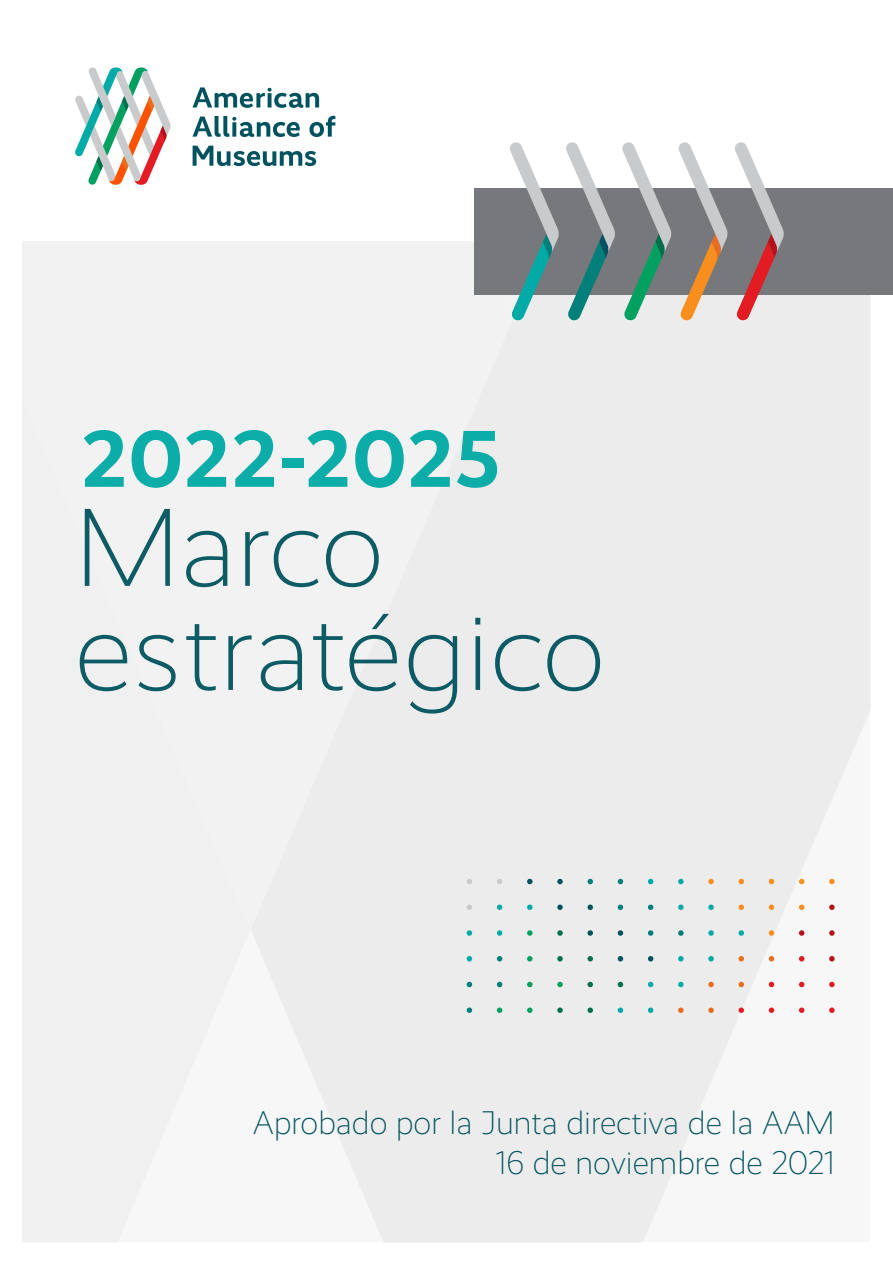
<style>
.page{position:relative;width:893px;height:1263px;background:#fff}
.page>*{position:absolute;margin:0;border:0;box-sizing:border-box;transform-origin:0 0}
.t1{font:300 111.45px/104.1px "Realist";color:#00535e;scale:1.05 1}
.t2{font:700 81px "Realist";letter-spacing:.02em;color:#00aaa6;scale:1.05 1}
.t3{font:300 33px/40.3px "Realist";color:#00535e;text-align:right}
</style>
<div class="page">
<svg style="left:75px;top:67px;width:96px;height:118px"></svg>
<svg style="left:192px;top:87px;width:127px;height:21px"></svg>
<svg style="left:192px;top:116px;width:108px;height:21px"></svg>
<svg style="left:193px;top:146px;width:123px;height:20px"></svg>
<svg style="left:309px;top:116px;width:26px;height:21px"></svg>
<div style="left:474px;top:188px;width:419px;height:107px;background:#77787b"></div>
<svg style="left:509px;top:142px;width:50px;height:178px"></svg>
<svg style="left:566px;top:142px;width:49px;height:178px"></svg>
<svg style="left:622px;top:142px;width:49px;height:178px"></svg>
<svg style="left:678px;top:142px;width:49px;height:178px"></svg>
<svg style="left:734px;top:142px;width:50px;height:178px"></svg>
<svg style="left:829px;top:1007px;width:6px;height:6px"></svg>
<svg style="left:799px;top:1007px;width:5px;height:6px"></svg>
<svg style="left:769px;top:1007px;width:5px;height:6px"></svg>
<svg style="left:738px;top:1007px;width:6px;height:6px"></svg>
<svg style="left:708px;top:1007px;width:6px;height:6px"></svg>
<svg style="left:678px;top:1007px;width:6px;height:6px"></svg>
<svg style="left:648px;top:1007px;width:5px;height:6px"></svg>
<svg style="left:618px;top:1007px;width:5px;height:6px"></svg>
<svg style="left:587px;top:1007px;width:6px;height:6px"></svg>
<svg style="left:557px;top:1007px;width:6px;height:6px"></svg>
<svg style="left:527px;top:1007px;width:6px;height:6px"></svg>
<svg style="left:497px;top:1007px;width:5px;height:6px"></svg>
<svg style="left:467px;top:1007px;width:5px;height:6px"></svg>
<svg style="left:829px;top:982px;width:6px;height:5px"></svg>
<svg style="left:799px;top:982px;width:5px;height:5px"></svg>
<svg style="left:769px;top:982px;width:5px;height:5px"></svg>
<svg style="left:738px;top:982px;width:6px;height:5px"></svg>
<svg style="left:708px;top:982px;width:6px;height:5px"></svg>
<svg style="left:678px;top:982px;width:6px;height:5px"></svg>
<svg style="left:648px;top:982px;width:5px;height:5px"></svg>
<svg style="left:618px;top:982px;width:5px;height:5px"></svg>
<svg style="left:587px;top:982px;width:6px;height:5px"></svg>
<svg style="left:557px;top:982px;width:6px;height:5px"></svg>
<svg style="left:527px;top:982px;width:6px;height:5px"></svg>
<svg style="left:497px;top:982px;width:5px;height:5px"></svg>
<svg style="left:467px;top:982px;width:5px;height:5px"></svg>
<svg style="left:829px;top:956px;width:6px;height:5px"></svg>
<svg style="left:799px;top:956px;width:5px;height:5px"></svg>
<svg style="left:769px;top:956px;width:5px;height:5px"></svg>
<svg style="left:738px;top:956px;width:6px;height:5px"></svg>
<svg style="left:708px;top:956px;width:6px;height:5px"></svg>
<svg style="left:678px;top:956px;width:6px;height:5px"></svg>
<svg style="left:648px;top:956px;width:5px;height:5px"></svg>
<svg style="left:618px;top:956px;width:5px;height:5px"></svg>
<svg style="left:587px;top:956px;width:6px;height:5px"></svg>
<svg style="left:557px;top:956px;width:6px;height:5px"></svg>
<svg style="left:527px;top:956px;width:6px;height:5px"></svg>
<svg style="left:497px;top:956px;width:5px;height:5px"></svg>
<svg style="left:467px;top:956px;width:5px;height:5px"></svg>
<svg style="left:829px;top:930px;width:6px;height:6px"></svg>
<svg style="left:799px;top:930px;width:5px;height:6px"></svg>
<svg style="left:769px;top:930px;width:5px;height:6px"></svg>
<svg style="left:738px;top:930px;width:6px;height:6px"></svg>
<svg style="left:708px;top:930px;width:6px;height:6px"></svg>
<svg style="left:678px;top:930px;width:6px;height:6px"></svg>
<svg style="left:648px;top:930px;width:5px;height:6px"></svg>
<svg style="left:618px;top:930px;width:5px;height:6px"></svg>
<svg style="left:587px;top:930px;width:6px;height:6px"></svg>
<svg style="left:557px;top:930px;width:6px;height:6px"></svg>
<svg style="left:527px;top:930px;width:6px;height:6px"></svg>
<svg style="left:497px;top:930px;width:5px;height:6px"></svg>
<svg style="left:467px;top:930px;width:5px;height:6px"></svg>
<svg style="left:829px;top:904px;width:6px;height:6px"></svg>
<svg style="left:799px;top:904px;width:5px;height:6px"></svg>
<svg style="left:769px;top:904px;width:5px;height:6px"></svg>
<svg style="left:738px;top:904px;width:6px;height:6px"></svg>
<svg style="left:708px;top:904px;width:6px;height:6px"></svg>
<svg style="left:678px;top:904px;width:6px;height:6px"></svg>
<svg style="left:648px;top:904px;width:5px;height:6px"></svg>
<svg style="left:618px;top:904px;width:5px;height:6px"></svg>
<svg style="left:587px;top:904px;width:6px;height:6px"></svg>
<svg style="left:557px;top:904px;width:6px;height:6px"></svg>
<svg style="left:527px;top:904px;width:6px;height:6px"></svg>
<svg style="left:497px;top:904px;width:5px;height:6px"></svg>
<svg style="left:467px;top:904px;width:5px;height:6px"></svg>
<svg style="left:829px;top:879px;width:6px;height:5px"></svg>
<svg style="left:799px;top:879px;width:5px;height:5px"></svg>
<svg style="left:769px;top:879px;width:5px;height:5px"></svg>
<svg style="left:738px;top:879px;width:6px;height:5px"></svg>
<svg style="left:708px;top:879px;width:6px;height:5px"></svg>
<svg style="left:678px;top:879px;width:6px;height:5px"></svg>
<svg style="left:648px;top:879px;width:5px;height:5px"></svg>
<svg style="left:618px;top:879px;width:5px;height:5px"></svg>
<svg style="left:587px;top:879px;width:6px;height:5px"></svg>
<svg style="left:557px;top:879px;width:6px;height:5px"></svg>
<svg style="left:527px;top:879px;width:6px;height:5px"></svg>
<svg style="left:497px;top:879px;width:5px;height:5px"></svg>
<svg style="left:467px;top:879px;width:5px;height:5px"></svg>
<h2 class="t2" style="left:81px;top:410px;width:400px">2022-2025</h2>
<h1 class="t1" style="left:75px;top:495px;width:507px">Marco estratégico</h1>
<p class="t3" style="left:253px;top:1102px;width:583px">Aprobado por la Junta directiva de la AAM<br>16 de noviembre de 2021</p>
</div>
